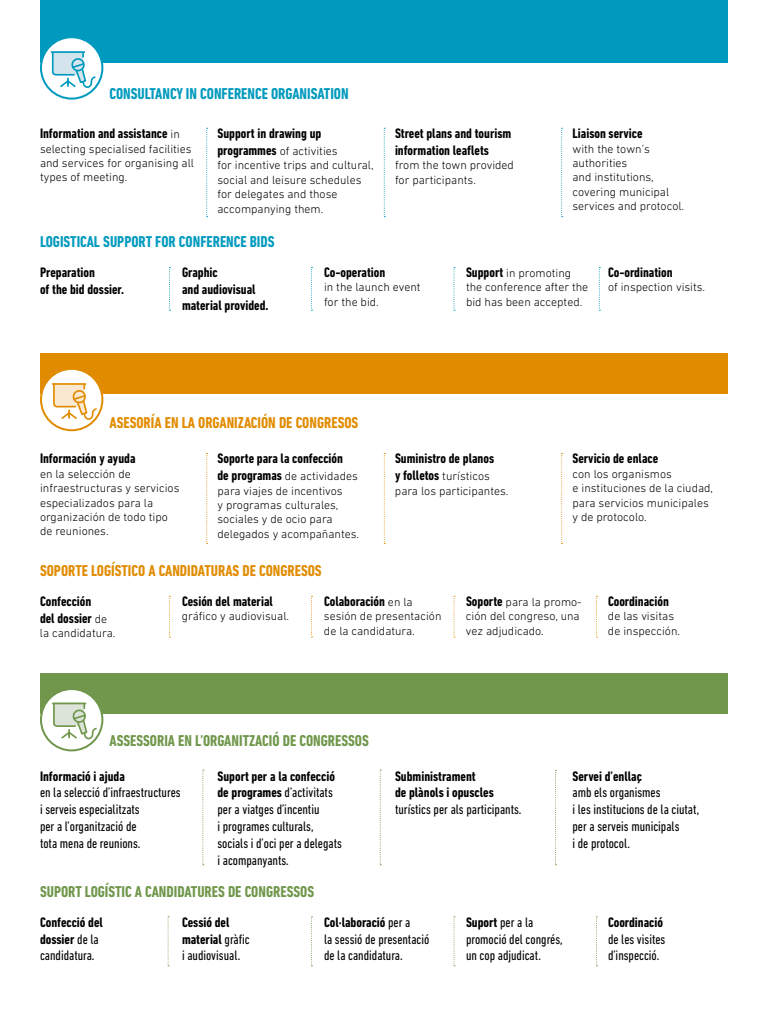
<style>
.page{position:relative;width:768px;height:1024px;background:#fff}
.page>*{position:absolute;margin:0;border:0;box-sizing:border-box;transform-origin:0 0}
.t1{font:700 condensed 16px "DIN Next LT Pro";color:#70974b}
.t2{font:700 condensed 16px "DIN Next LT Pro";color:#e18c00}
.t3{font:700 condensed 16px "DIN Next LT Pro";color:#009abe}
.t4{font:condensed 14px/16.8px "DIN Next LT Pro";color:#000}
.t5{font:700 condensed 14px/16.8px "DIN Next LT Pro";color:#000}
.t6{font:300 12px/14.4px "DIN Next LT Pro";color:#000}
.s1{font-weight:300;font-stretch:normal;font-size:12px}
.s2{font-weight:700;font-stretch:condensed;font-size:14px}
.s3{font-weight:700}
.s4{font-weight:400}
</style>
<div class="page">
<svg style="left:202px;top:770px;width:2px;height:95px"></svg>
<svg style="left:168px;top:916px;width:1px;height:50px"></svg>
<svg style="left:311px;top:916px;width:2px;height:50px"></svg>
<svg style="left:454px;top:916px;width:1px;height:50px"></svg>
<svg style="left:596px;top:916px;width:1px;height:50px"></svg>
<svg style="left:380px;top:770px;width:1px;height:95px"></svg>
<svg style="left:555px;top:770px;width:2px;height:95px"></svg>
<div style="left:40px;top:0;width:688px;height:62px;background:#009abe"></div>
<div style="left:40px;top:353px;width:688px;height:41px;background:#e18c00"></div>
<div style="left:40px;top:673px;width:688px;height:41px;background:#70974b"></div>
<div style="left:41px;top:369px;width:61px;height:61px;background:#fff;border-radius:50%"></div>
<div style="left:40px;top:368px;width:63px;height:63px;border:2px solid #e18c00;border-radius:50%"></div>
<svg style="left:41px;top:37px;width:61px;height:62px"></svg>
<div style="left:40px;top:36px;width:63px;height:64px;border:2px solid #009abe;border-radius:50%"></div>
<div style="left:41px;top:689px;width:61px;height:61px;background:#fff;border-radius:50%"></div>
<div style="left:40px;top:688px;width:63px;height:63px;border:2px solid #70974b;border-radius:50%"></div>
<svg style="left:206px;top:453px;width:2px;height:91px"></svg>
<svg style="left:169px;top:596px;width:2px;height:41px"></svg>
<svg style="left:311px;top:596px;width:2px;height:41px"></svg>
<svg style="left:454px;top:596px;width:1px;height:41px"></svg>
<svg style="left:596px;top:596px;width:1px;height:41px"></svg>
<svg style="left:384px;top:453px;width:1px;height:91px"></svg>
<svg style="left:206px;top:128px;width:2px;height:89px"></svg>
<svg style="left:169px;top:267px;width:2px;height:44px"></svg>
<svg style="left:311px;top:267px;width:2px;height:44px"></svg>
<svg style="left:454px;top:267px;width:1px;height:44px"></svg>
<svg style="left:599px;top:267px;width:1px;height:44px"></svg>
<svg style="left:384px;top:128px;width:1px;height:89px"></svg>
<svg style="left:561px;top:128px;width:2px;height:89px"></svg>
<svg style="left:561px;top:453px;width:2px;height:91px"></svg>
<svg style="left:51px;top:51px;width:46px;height:38px"></svg>
<svg style="left:52px;top:382px;width:46px;height:39px"></svg>
<svg style="left:52px;top:702px;width:46px;height:38px"></svg>
<h1 class="t3" style="left:110px;top:84px;width:241px">CONSULTANCY IN CONFERENCE ORGANISATION</h1>
<p class="t5" style="left:40px;top:125px;width:141px">Information and assistance <span class="s1">in</span></p>
<p class="t6" style="left:40px;top:141px;width:156px">selecting specialised facilities and services for organising all types of meeting.</p>
<p class="t5" style="left:218px;top:125px;width:105px">Support in drawing up</p>
<p class="t6" style="left:217px;top:144px;width:158px"><span class="s2">programmes</span> of activities<br>for incentive trips and cultural, social and leisure schedules for delegates and those accompanying them.</p>
<h1 class="t3" style="left:40px;top:233px;width:236px">LOGISTICAL SUPPORT FOR CONFERENCE BIDS</h1>
<p class="t5" style="left:395px;top:125px;width:118px">Street plans and tourism information leaflets</p>
<p class="t6" style="left:395px;top:158px;width:120px">from the town provided for participants.</p>
<p class="t5" style="left:572px;top:125px;width:72px">Liaison service</p>
<p class="t6" style="left:573px;top:141px;width:113px">with the town’s authorities<br>and institutions, covering municipal services and protocol.</p>
<p class="t5" style="left:40px;top:264px;width:85px">Preparation<br>of the bid dossier.</p>
<p class="t5" style="left:182px;top:264px;width:88px">Graphic<br>and audiovisual material provided.</p>
<p class="t5" style="left:324px;top:264px;width:63px">Co-operation</p>
<p class="t6" style="left:324px;top:280px;width:98px">in the launch event for the bid.</p>
<p class="t6" style="left:466px;top:265px;width:124px"><span class="s2">Support</span> in promoting the conference after the bid has been accepted.</p>
<p class="t5" style="left:608px;top:264px;width:66px">Co-ordination</p>
<p class="t6" style="left:608px;top:280px;width:99px">of inspection visits.</p>
<h1 class="t2" style="left:110px;top:414px;width:250px">ASESORÍA EN LA ORGANIZACIÓN DE CONGRESOS</h1>
<p class="t5" style="left:40px;top:450px;width:97px">Información y ayuda</p>
<p class="t6" style="left:40px;top:466px;width:141px">en la selección de infraestructuras y servicios especializados para la organización de todo tipo de reuniones.</p>
<p class="t5" style="left:218px;top:450px;width:127px">Soporte para la confección</p>
<p class="t6" style="left:217px;top:469px;width:143px"><span class="s2">de programas</span> de actividades para viajes de incentivos<br>y programas culturales, sociales y de ocio para delegados y acompañantes.</p>
<p class="t5" style="left:395px;top:450px;width:101px">Suministro de planos</p>
<p class="t6" style="left:395px;top:469px;width:115px"><span class="s2">y folletos</span> turísticos para los participantes.</p>
<p class="t5" style="left:572px;top:450px;width:87px">Servicio de enlace</p>
<p class="t6" style="left:573px;top:466px;width:142px">con los organismos<br>e instituciones de la ciudad, para servicios municipales y de protocolo.</p>
<h1 class="t2" style="left:40px;top:561px;width:283px">SOPORTE LOGÍSTICO A CANDIDATURAS DE CONGRESOS</h1>
<p class="t5" style="left:40px;top:593px;width:69px">Confección del dossier <span class="s1">de</span></p>
<p class="t6" style="left:40px;top:626px;width:77px">la candidatura.</p>
<p class="t5" style="left:182px;top:593px;width:92px">Cesión del material</p>
<p class="t6" style="left:182px;top:609px;width:109px">gráfico y audiovisual.</p>
<p class="t5" style="left:324px;top:593px;width:90px">Colaboración <span class="s1">en la</span></p>
<p class="t6" style="left:324px;top:609px;width:119px">sesión de presentación de la candidatura.</p>
<p class="t6" style="left:466px;top:594px;width:117px"><span class="s2">Soporte</span> para la promo&shy;ción del congreso, una vez adjudicado.</p>
<p class="t5" style="left:608px;top:593px;width:62px">Coordinación</p>
<p class="t6" style="left:608px;top:609px;width:74px">de las visitas de inspección.</p>
<h1 class="t1" style="left:110px;top:731px;width:261px">ASSESSORIA EN L’ORGANITZACIÓ DE CONGRESSOS</h1>
<p class="t5" style="left:40px;top:767px;width:86px">Informació i ajuda</p>
<p class="t4" style="left:40px;top:784px;width:142px">en la selecció d’infraestructures i serveis especialitzats<br>per a l’organització de<br>tota mena de reunions.</p>
<p class="t4" style="left:218px;top:767px;width:126px"><span class="s3">Suport per a la confecció de programes</span> d’activitats per a viatges d’incentiu<br>i programes culturals, socials i d’oci per a delegats i acompanyants.</p>
<p class="t5" style="left:395px;top:767px;width:100px">Subministrament<br>de plànols i opuscles</p>
<p class="t4" style="left:395px;top:801px;width:128px">turístics per als participants.</p>
<p class="t5" style="left:573px;top:767px;width:71px">Servei d’enllaç</p>
<p class="t4" style="left:573px;top:784px;width:128px">amb els organismes<br>i les institucions de la ciutat, per a serveis municipals<br>i de protocol.</p>
<h1 class="t1" style="left:40px;top:882px;width:276px">SUPORT LOGÍSTIC A CANDIDATURES DE CONGRESSOS</h1>
<p class="t5" style="left:40px;top:914px;width:64px">Confecció del dossier <span class="s4">de la candidatura.</span></p>
<p class="t4" style="left:182px;top:914px;width:69px"><span class="s3">Cessió del material</span> gràfic i audiovisual.</p>
<p class="t4" style="left:324px;top:914px;width:107px"><span class="s3">Col·laboració</span> per a<br>la sessió de presentació de la candidatura.</p>
<p class="t4" style="left:466px;top:914px;width:98px"><span class="s3">Suport</span> per a la promoció del congrés, un cop adjudicat.</p>
<p class="t5" style="left:608px;top:914px;width:57px">Coordinació</p>
<p class="t4" style="left:608px;top:930px;width:59px">de les visites d’inspecció.</p>
</div>
